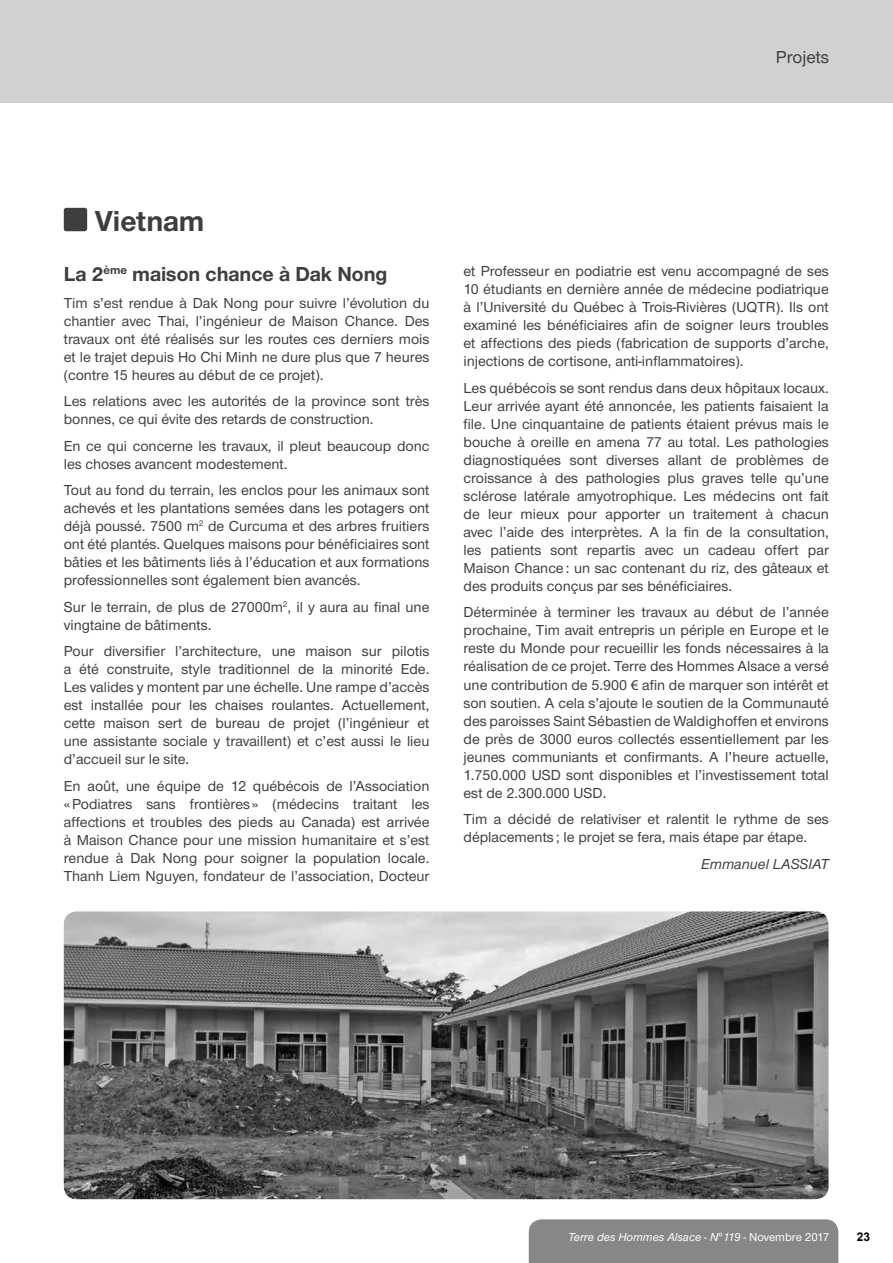
<style>
.page{position:relative;width:893px;height:1263px;background:#fff}
.page>*{position:absolute;margin:0;border:0;box-sizing:border-box;transform-origin:0 0}
.t1{font:700 30px "Nimbus Sans Novus T";color:#3e3d40}
.t2{font:700 21px "Nimbus Sans Novus T";color:#3e3d40}
.t3{font:500 18px "Nimbus Sans Novus T";color:#3e3d40}
.t4{font:500 15px/18px "Nimbus Sans Novus T";color:#3e3d40;text-align:justify}
.t5{font:italic 500 15px "Nimbus Sans Novus T";color:#3e3d40}
.t6{font:italic 500 12px "Nimbus Sans Novus T";color:#fff}
.t7{font:700 12px "Arial";color:#000}
.s1{font-family:"Myriad Pro";font-weight:400}
.s2{font-style:normal}
</style>
<div class="page">
<div style="left:0;top:0;width:893px;height:103px;background:#d0d1d2"></div>
<div style="left:64px;top:208px;width:23px;height:23px;background:#3e3d40;border-radius:3px"></div>
<img style="left:64px;top:911px;width:764px;height:288px">
<div style="left:529px;top:1219px;width:309px;height:44px;background:#868789"></div>
<p class="t3" style="left:776px;top:48px;width:55px">Projets</p>
<h1 class="t1" style="left:95px;top:206px;width:111px">Vietnam</h1>
<h2 class="t2" style="left:64px;top:263px;width:325px">La 2<sup>ème</sup> maison chance à Dak Nong</h2>
<p class="t4" style="left:64px;top:294px;width:367px">Tim s’est rendue à Dak Nong pour suivre l’évolution du chantier avec Thai, l’ingénieur de Maison Chance. Des travaux ont été réalisés sur les routes ces derniers mois et le trajet depuis Ho Chi Minh ne dure plus que 7 heures (contre 15 heures au début de ce projet).</p>
<p class="t4" style="left:64px;top:392px;width:367px">Les relations avec les autorités de la province sont très bonnes, ce qui évite des retards de construction.</p>
<p class="t4" style="left:64px;top:437px;width:367px">En ce qui concerne les travaux, il pleut beaucoup donc les choses avancent modestement.</p>
<p class="t4" style="left:64px;top:481px;width:367px">Tout au fond du terrain, les enclos pour les animaux sont achevés et les plantations semées dans les potagers ont déjà poussé. 7500 m<sup>2</sup> de Curcuma et des arbres fruitiers ont été plantés. Quelques maisons pour bénéficiaires sont bâties et les bâtiments liés à l’éducation et aux formations professionnelles sont également bien avancés.</p>
<p class="t4" style="left:64px;top:598px;width:367px">Sur le terrain, de plus de 27000m<sup>2</sup>, il y aura au final une vingtaine de bâtiments.</p>
<p class="t4" style="left:64px;top:642px;width:367px">Pour diversifier l’architecture, une maison sur pilotis a été construite, style traditionnel de la minorité Ede.<br>Les valides y montent par une échelle. Une rampe d’accès est installée pour les chaises roulantes. Actuellement, cette maison sert de bureau de projet (l’ingénieur et une assistante sociale y travaillent) et c’est aussi le lieu d’accueil sur le site.</p>
<p class="t4" style="left:64px;top:777px;width:367px">En août, une équipe de 12 québécois de l’Association « Podiatres sans frontières » (médecins traitant les affections et troubles des pieds au Canada) est arrivée à Maison Chance pour une mission humanitaire et s’est rendue à Dak Nong pour soigner la population locale.<br>Thanh Liem Nguyen, fondateur de l’association, Docteur</p>
<p class="t4" style="left:463px;top:263px;width:367px">et Professeur en podiatrie est venu accompagné de ses 10 étudiants en dernière année de médecine podiatrique à l’Université du Québec à Trois-Rivières (UQTR). Ils ont examiné les bénéficiaires afin de soigner leurs troubles et affections des pieds (fabrication de supports d’arche, injections de cortisone, anti-inflammatoires).</p>
<p class="t4" style="left:463px;top:379px;width:367px">Les québécois se sont rendus dans deux hôpitaux locaux.<br>Leur arrivée ayant été annoncée, les patients faisaient la file. Une cinquantaine de patients étaient prévus mais le bouche à oreille en amena 77 au total. Les pathologies diagnostiquées sont diverses allant de problèmes de croissance à des pathologies plus graves telle qu’une sclérose latérale amyotrophique. Les médecins ont fait de leur mieux pour apporter un traitement à chacun avec l’aide des interprètes. A la fin de la consultation, les patients sont repartis avec un cadeau offert par Maison Chance : un sac contenant du riz, des gâteaux et des produits conçus par ses bénéficiaires.</p>
<p class="t4" style="left:463px;top:604px;width:367px">Déterminée à terminer les travaux au début de l’année prochaine, Tim avait entrepris un périple en Europe et le reste du Monde pour recueillir les fonds nécessaires à la réalisation de ce projet. Terre des Hommes Alsace a versé une contribution de 5.900 <span class="s1">€</span> afin de marquer son intérêt et son soutien. A cela s’ajoute le soutien de la Communauté des paroisses Saint Sébastien de Waldighoffen et environs de près de 3000 euros collectés essentiellement par les jeunes communiants et confirmants. A l’heure actuelle, 1.750.000 USD sont disponibles et l’investissement total est de 2.300.000 USD.</p>
<p class="t4" style="left:463px;top:810px;width:367px">Tim a décidé de relativiser et ralentit le rythme de ses déplacements ; le projet se fera, mais étape par étape.</p>
<p class="t5" style="left:701px;top:856px;width:129px">Emmanuel LASSIAT</p>
<p class="t6" style="left:568px;top:1230px;width:263px">Terre des Hommes Alsace - N°119 <span class="s2">- Novembre 2017</span></p>
<p class="t7" style="left:857px;top:1229px;width:15px">23</p>
</div>
